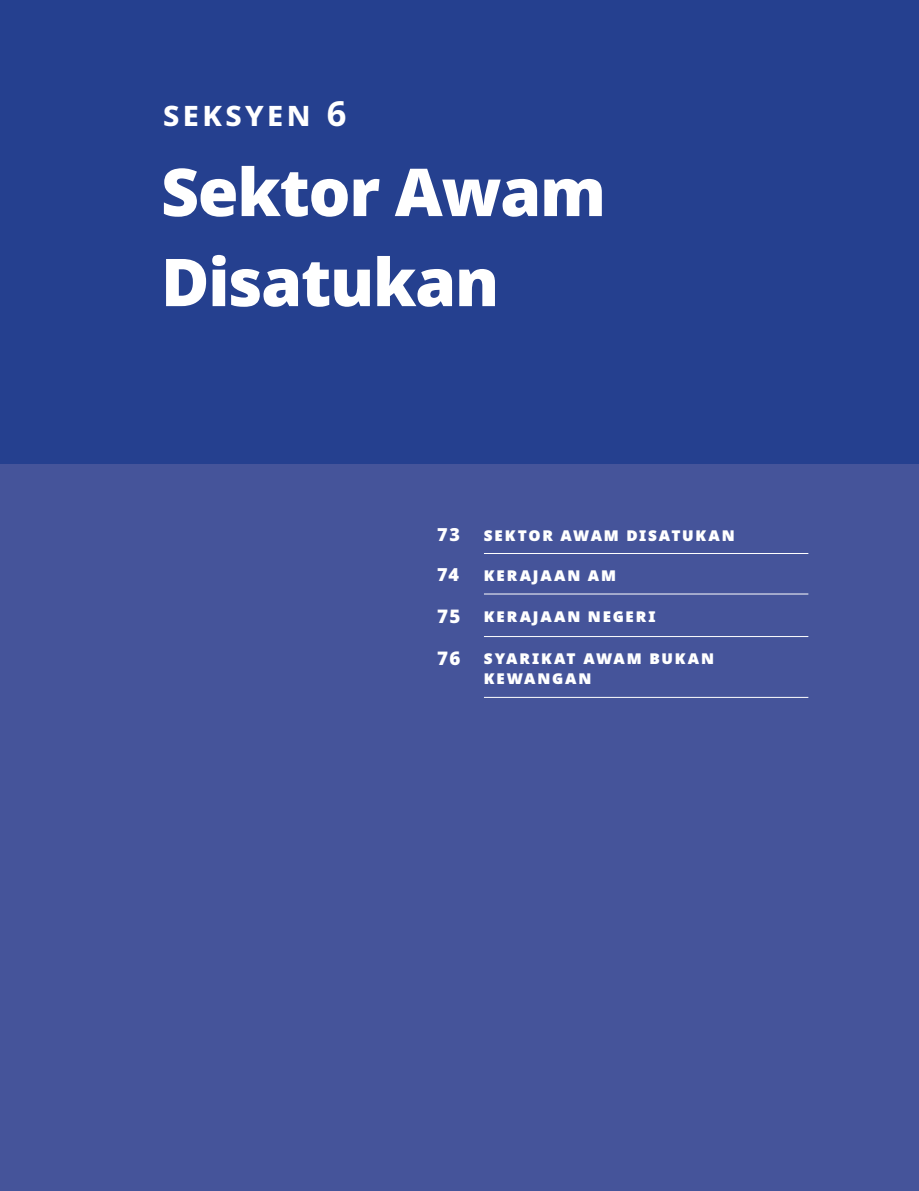
<style>
.page{position:relative;width:919px;height:1191px;background:#fff}
.page>*{position:absolute;margin:0;border:0;box-sizing:border-box;transform-origin:0 0}
.t1{font:900 66px/90px "Noto Sans";letter-spacing:-.02em;color:#fff}
.t2{font:700 34.5px "Noto Sans";letter-spacing:.1em;color:#fff}
.t3{font:900 18.75px "Noto Sans";color:#fff}
.t4{font:900 18px/19.5px "Noto Sans";letter-spacing:.1em;color:#fff}
.s1{font-size:18.75px}
</style>
<div class="page">
<div style="left:0;top:0;width:918px;height:464px;background:#25408f"></div>
<div style="left:0;top:464px;width:918px;height:727px;background:#45549a"></div>
<hr style="left:484px;top:553px;width:324px;height:1px;background:#fff">
<hr style="left:484px;top:594px;width:324px;height:1px;background:#fff">
<hr style="left:484px;top:636px;width:324px;height:1px;background:#fff">
<hr style="left:484px;top:697px;width:324px;height:1px;background:#fff">
<h2 class="t2" style="left:163px;top:89px;width:185px">SEKSYEN 6</h2>
<h1 class="t1" style="left:161px;top:147px;width:446px">Sektor Awam<br>Disatukan</h1>
<p class="t4" style="left:437px;top:524px;width:24px">73</p>
<p class="t4" style="left:484px;top:524px;width:252px">sektor awam disatukan</p>
<p class="t4" style="left:437px;top:565px;width:23px">74</p>
<p class="t4" style="left:484px;top:565px;width:134px">kerajaan am</p>
<p class="t4" style="left:437px;top:605px;width:220px"><span class="s1">75</span> kerajaan negeri</p>
<p class="t3" style="left:437px;top:644px;width:25px">76</p>
<p class="t4" style="left:484px;top:648px;width:232px">syarikat awam bukan kewangan</p>
</div>
